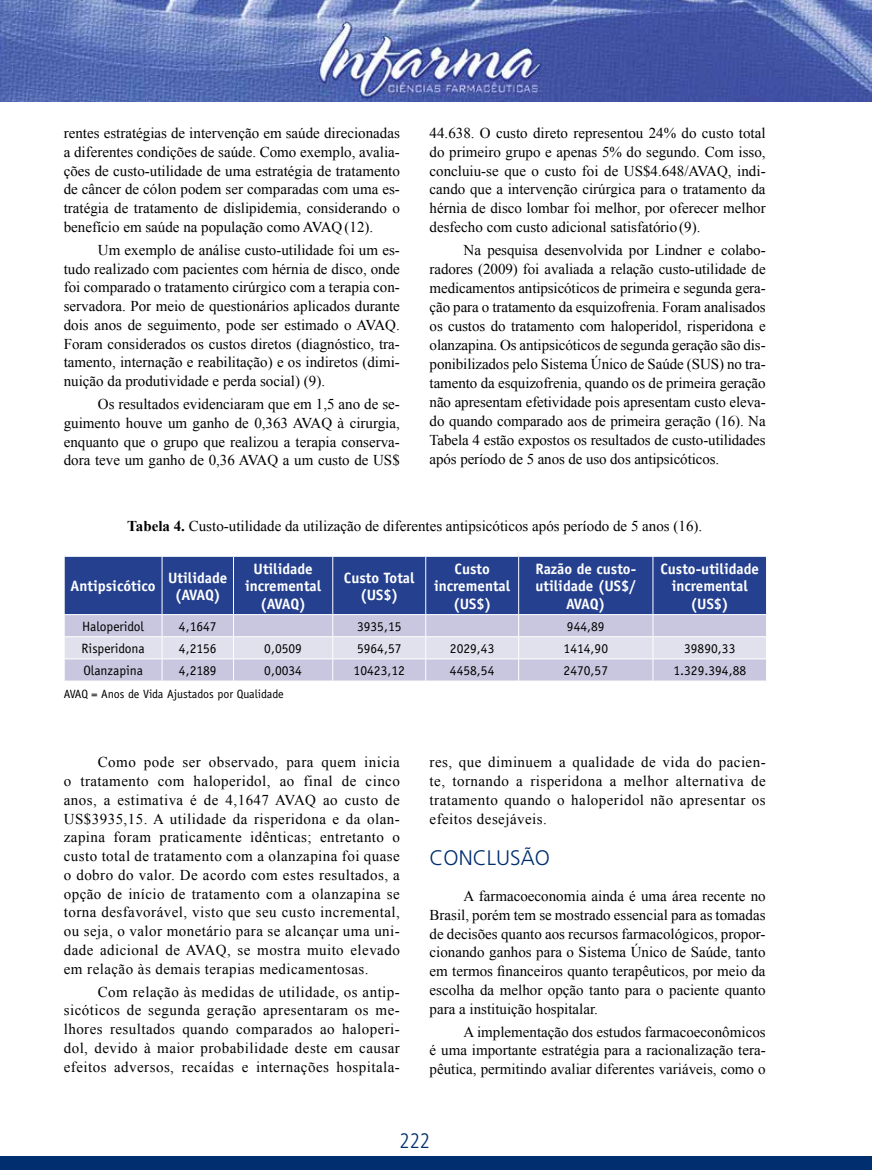
<style>
.page{position:relative;width:872px;height:1170px;background:#fff}
.page>*{position:absolute;margin:0;border:0;box-sizing:border-box;transform-origin:0 0}
.t1{font:300 21px "Frutiger";color:#002e6e}
.t2{font:300 condensed 21px "Frutiger";color:#002e6e}
.t3{font:15px/18.8px "Times New Roman";color:#000;text-align:justify}
.t4{font:700 15px/17.2px "Officina Sans";color:#fff;text-align:center}
.t5{font:13.5px "Officina Sans";color:#000}
.t6{font:12px "Officina Sans";color:#000}
.s1{font-weight:700}
</style>
<div class="page">
<div style="left:0;top:1155px;width:872px;height:14px;background:#002e6e"></div>
<img style="left:0;top:0;width:872px;height:101px">
<svg style="left:64px;top:556px;width:703px;height:124px;background:#8490be"></svg>
<p class="t3" style="left:64px;top:123px;width:337px">rentes estratégias de intervenção em saúde direcionadas a diferentes condições de saúde. Como exemplo, avalia&shy;ções de custo-utilidade de uma estratégia de tratamento de câncer de cólon podem ser comparadas com uma es&shy;tratégia de tratamento de dislipidemia, considerando o benefício em saúde na população como AVAQ (12).</p>
<p class="t3" style="left:64px;top:240px;width:337px;text-indent:34px">Um exemplo de análise custo-utilidade foi um es&shy;tudo realizado com pacientes com hérnia de disco, onde foi comparado o tratamento cirúrgico com a terapia con&shy;servadora. Por meio de questionários aplicados durante dois anos de seguimento, pode ser estimado o AVAQ.<br>Foram considerados os custos diretos (diagnóstico, tra&shy;tamento, internação e reabilitação) e os indiretos (dimi&shy;nuição da produtividade e perda social) (9).</p>
<p class="t3" style="left:64px;top:394px;width:337px;text-indent:34px">Os resultados evidenciaram que em 1,5 ano de se&shy;guimento houve um ganho de 0,363 AVAQ à cirurgia, enquanto que o grupo que realizou a terapia conserva&shy;dora teve um ganho de 0,36 AVAQ a um custo de US$</p>
<p class="t3" style="left:429px;top:123px;width:337px">44.638. O custo direto representou 24% do custo total do primeiro grupo e apenas 5% do segundo. Com isso, concluiu-se que o custo foi de US$4.648/AVAQ, indi&shy;cando que a intervenção cirúrgica para o tratamento da hérnia de disco lombar foi melhor, por oferecer melhor desfecho com custo adicional satisfatório (9).</p>
<p class="t3" style="left:429px;top:240px;width:337px;text-indent:34px">Na pesquisa desenvolvida por Lindner e colabo&shy;radores (2009) foi avaliada a relação custo-utilidade de medicamentos antipsicóticos de primeira e segunda gera&shy;ção para o tratamento da esquizofrenia. Foram analisados os custos do tratamento com haloperidol, risperidona e olanzapina. Os antipsicóticos de segunda geração são dis&shy;ponibilizados pelo Sistema Único de Saúde (SUS) no tra&shy;tamento da esquizofrenia, quando os de primeira geração não apresentam efetividade pois apresentam custo eleva&shy;do quando comparado aos de primeira geração (16). Na Tabela 4 estão expostos os resultados de custo-utilidades após período de 5 anos de uso dos antipsicóticos.</p>
<p class="t3" style="left:127px;top:516px;width:576px"><span class="s1">Tabela 4.</span> Custo-utilidade da utilização de diferentes antipsicóticos após período de 5 anos (16).</p>
<p class="t4" style="left:71px;top:577px;width:87px">Antipsicótico</p>
<p class="t4" style="left:168px;top:568px;width:61px">Utilidade (AVAQ)</p>
<p class="t4" style="left:245px;top:560px;width:78px">Utilidade incremental (AVAQ)</p>
<p class="t4" style="left:344px;top:568px;width:72px">Custo Total (US$)</p>
<p class="t4" style="left:434px;top:560px;width:78px">Custo incremental (US$)</p>
<p class="t4" style="left:535px;top:560px;width:102px">Razão de custo&shy;utilidade (US$/<br>AVAQ)</p>
<p class="t4" style="left:660px;top:560px;width:100px">Custo-utilidade incremental (US$)</p>
<p class="t5" style="left:82px;top:618px;width:64px">Haloperidol</p>
<p class="t5" style="left:179px;top:618px;width:39px">4,1647</p>
<p class="t5" style="left:357px;top:618px;width:46px">3935,15</p>
<p class="t5" style="left:567px;top:618px;width:39px">944,89</p>
<p class="t5" style="left:82px;top:640px;width:65px">Risperidona</p>
<p class="t5" style="left:179px;top:640px;width:39px">4,2156</p>
<p class="t5" style="left:264px;top:640px;width:39px">0,0509</p>
<p class="t5" style="left:357px;top:640px;width:46px">5964,57</p>
<p class="t5" style="left:450px;top:640px;width:46px">2029,43</p>
<p class="t5" style="left:563px;top:640px;width:46px">1414,90</p>
<p class="t5" style="left:684px;top:640px;width:53px">39890,33</p>
<p class="t5" style="left:83px;top:662px;width:61px">Olanzapina</p>
<p class="t5" style="left:179px;top:662px;width:39px">4,2189</p>
<p class="t5" style="left:264px;top:662px;width:39px">0,0034</p>
<p class="t5" style="left:354px;top:662px;width:53px">10423,12</p>
<p class="t5" style="left:450px;top:662px;width:46px">4458,54</p>
<p class="t5" style="left:563px;top:662px;width:46px">2470,57</p>
<p class="t5" style="left:673px;top:662px;width:74px">1.329.394,88</p>
<p class="t6" style="left:64px;top:687px;width:221px">AVAQ = Anos de Vida Ajustados por Qualidade</p>
<p class="t3" style="left:64px;top:752px;width:337px;text-indent:34px">Como pode ser observado, para quem inicia o tratamento com haloperidol, ao final de cinco anos, a estimativa é de 4,1647 AVAQ ao custo de US$3935,15. A utilidade da risperidona e da olan&shy;zapina foram praticamente idênticas; entretanto o custo total de tratamento com a olanzapina foi quase o dobro do valor. De acordo com estes resultados, a opção de início de tratamento com a olanzapina se torna desfavorável, visto que seu custo incremental, ou seja, o valor monetário para se alcançar uma uni&shy;dade adicional de AVAQ, se mostra muito elevado em relação às demais terapias medicamentosas.</p>
<p class="t3" style="left:64px;top:981px;width:337px;text-indent:34px">Com relação às medidas de utilidade, os antip&shy;sicóticos de segunda geração apresentaram os me&shy;lhores resultados quando comparados ao haloperi&shy;dol, devido à maior probabilidade deste em causar efeitos adversos, recaídas e internações hospitala-</p>
<p class="t3" style="left:429px;top:752px;width:337px">res, que diminuem a qualidade de vida do pacien&shy;te, tornando a risperidona a melhor alternativa de tratamento quando o haloperidol não apresentar os efeitos desejáveis.</p>
<h1 class="t1" style="left:429px;top:845px;width:122px">CONCLUSÃO</h1>
<p class="t3" style="left:429px;top:886px;width:337px;text-indent:34px">A farmacoeconomia ainda é uma área recente no Brasil, porém tem se mostrado essencial para as tomadas de decisões quanto aos recursos farmacológicos, propor&shy;cionando ganhos para o Sistema Único de Saúde, tanto em termos financeiros quanto terapêuticos, por meio da escolha da melhor opção tanto para o paciente quanto para a instituição hospitalar.</p>
<p class="t3" style="left:429px;top:1021px;width:337px;text-indent:34px">A implementação dos estudos farmacoeconômicos é uma importante estratégia para a racionalização tera&shy;pêutica, permitindo avaliar diferentes variáveis, como o</p>
<h1 class="t2" style="left:399px;top:1128px;width:32px">222</h1>
</div>
